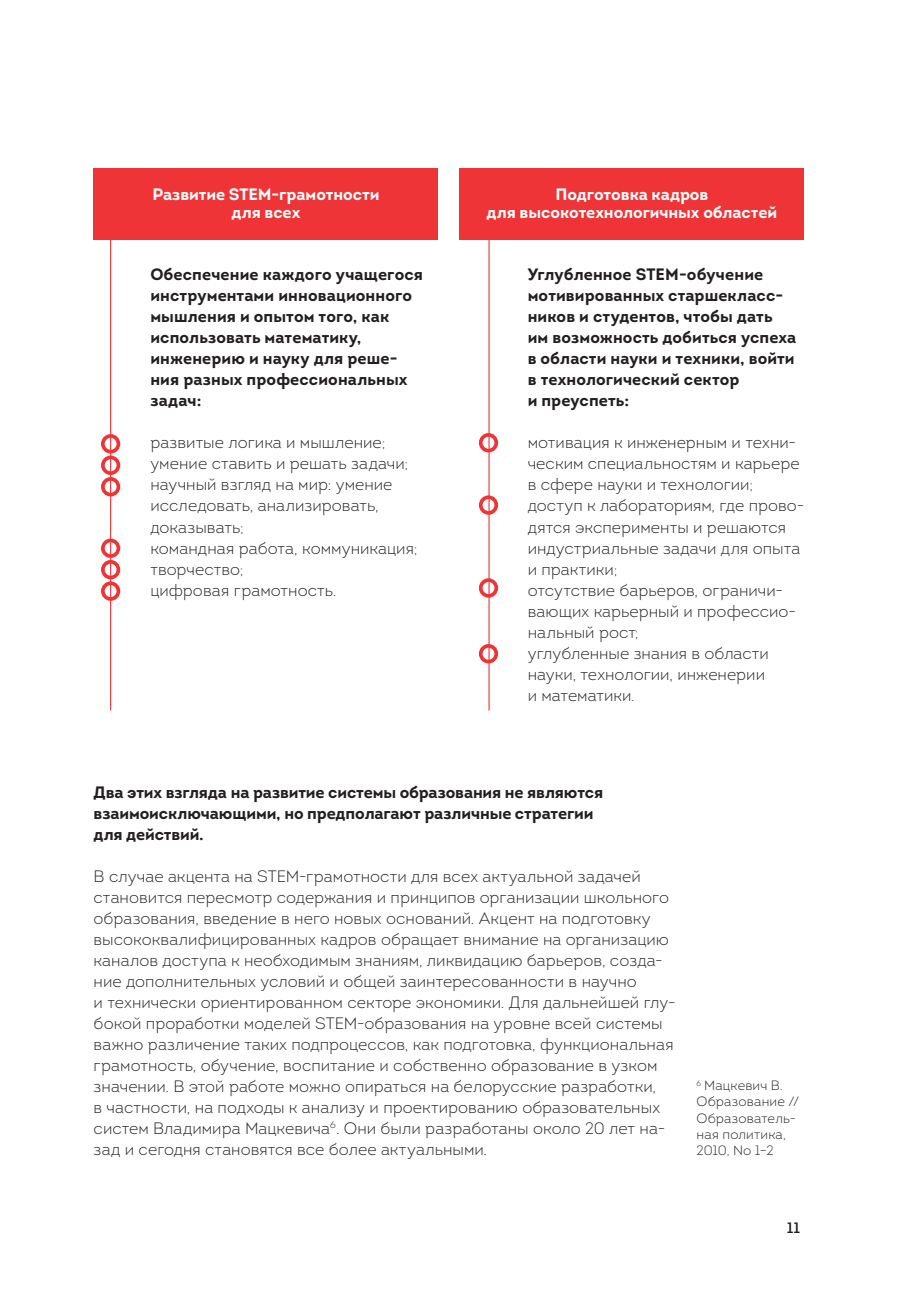
<style>
.page{position:relative;width:915px;height:1306px;background:#fff}
.page>*{position:absolute;margin:0;border:0;box-sizing:border-box;transform-origin:0 0}
.t1{font:300 16.5px/21px "Intro";letter-spacing:.005em;color:#231f20}
.t2{font:700 16.5px/21px "Intro";letter-spacing:.005em;color:#231f20}
.t3{font:700 16.5px/18px "Intro";letter-spacing:-.005em;color:#fff;text-align:center}
.t4{font:15px "Intro";color:#231f20}
.t5{font:300 13.5px/16.2px "Intro";letter-spacing:.015em;color:#231f20}
</style>
<div class="page">
<div style="left:94px;top:168px;width:344px;height:72px;background:#ee3436"></div>
<div style="left:459px;top:168px;width:345px;height:72px;background:#ee3436"></div>
<hr style="left:110px;top:236px;width:1px;height:474px;background:#ee3436">
<hr style="left:488px;top:236px;width:1px;height:474px;background:#ee3436">
<div style="left:101px;top:581px;width:19px;height:19px;border:4px solid #ee3436;border-radius:50%"></div>
<div style="left:101px;top:538px;width:19px;height:20px;border:4px solid #ee3436;border-radius:50%"></div>
<div style="left:101px;top:560px;width:19px;height:19px;border:4px solid #ee3436;border-radius:50%"></div>
<div style="left:101px;top:477px;width:19px;height:19px;border:4px solid #ee3436;border-radius:50%"></div>
<div style="left:101px;top:455px;width:19px;height:20px;border:4px solid #ee3436;border-radius:50%"></div>
<div style="left:101px;top:434px;width:19px;height:19px;border:4px solid #ee3436;border-radius:50%"></div>
<div style="left:478px;top:433px;width:20px;height:19px;border:4px solid #ee3436;border-radius:50%"></div>
<div style="left:478px;top:495px;width:20px;height:20px;border:4px solid #ee3436;border-radius:50%"></div>
<div style="left:478px;top:578px;width:20px;height:19px;border:4px solid #ee3436;border-radius:50%"></div>
<div style="left:478px;top:644px;width:20px;height:19px;border:4px solid #ee3436;border-radius:50%"></div>
<p class="t3" style="left:152px;top:187px;width:228px">Развитие STEM-грамотности для всех</p>
<p class="t3" style="left:486px;top:187px;width:292px">Подготовка кадров<br>для высокотехнологичных областей</p>
<p class="t2" style="left:150px;top:266px;width:274px">Обеспечение каждого учащегося инструментами инновационного мышления и опытом того, как использовать математику, инженерию и науку для реше&shy;ния разных профессиональных задач:</p>
<p class="t1" style="left:150px;top:434px;width:268px">развитые логика и мышление; умение ставить и решать задачи; научный взгляд на мир: умение исследовать, анализировать, доказывать;<br>командная работа, коммуникация; творчество;<br>цифровая грамотность.</p>
<p class="t2" style="left:527px;top:266px;width:270px">Углубленное STEM-обучение мотивированных старшекласс&shy;ников и студентов, чтобы дать им возможность добиться успеха в области науки и техники, войти в технологический сектор<br>и преуспеть:</p>
<p class="t1" style="left:527px;top:434px;width:278px">мотивация к инженерным и техни&shy;ческим специальностям и карьере в сфере науки и технологии; доступ к лабораториям, где прово&shy;дятся эксперименты и решаются индустриальные задачи для опыта и практики;<br>отсутствие барьеров, ограничи&shy;вающих карьерный и профессио&shy;нальный рост;<br>углубленные знания в области науки, технологии, инженерии<br>и математики.</p>
<p class="t2" style="left:94px;top:783px;width:511px">Два этих взгляда на развитие системы образования не являются взаимоисключающими, но предполагают различные стратегии для действий.</p>
<p class="t1" style="left:94px;top:867px;width:583px">В случае акцента на STEM-грамотности для всех актуальной задачей становится пересмотр содержания и принципов организации школьного образования, введение в него новых оснований. Акцент на подготовку высококвалифицированных кадров обращает внимание на организацию каналов доступа к необходимым знаниям, ликвидацию барьеров, созда&shy;ние дополнительных условий и общей заинтересованности в научно<br>и технически ориентированном секторе экономики. Для дальнейшей глу&shy;бокой проработки моделей STEM-образования на уровне всей системы важно различение таких подпроцессов, как подготовка, функциональная грамотность, обучение, воспитание и собственно образование в узком значении. В этой работе можно опираться на белорусские разработки,<br>в частности, на подходы к анализу и проектированию образовательных систем Владимира Мацкевича<sup>6</sup>. Они были разработаны около 20 лет на&shy;зад и сегодня становятся все более актуальными.</p>
<p class="t5" style="left:696px;top:1078px;width:104px"><sup>6</sup> Мацкевич В.<br>Образование //<br>Образователь&shy;ная политика,<br>2010, № 1–2</p>
<p class="t4" style="left:786px;top:1221px;width:15px">11</p>
</div>
